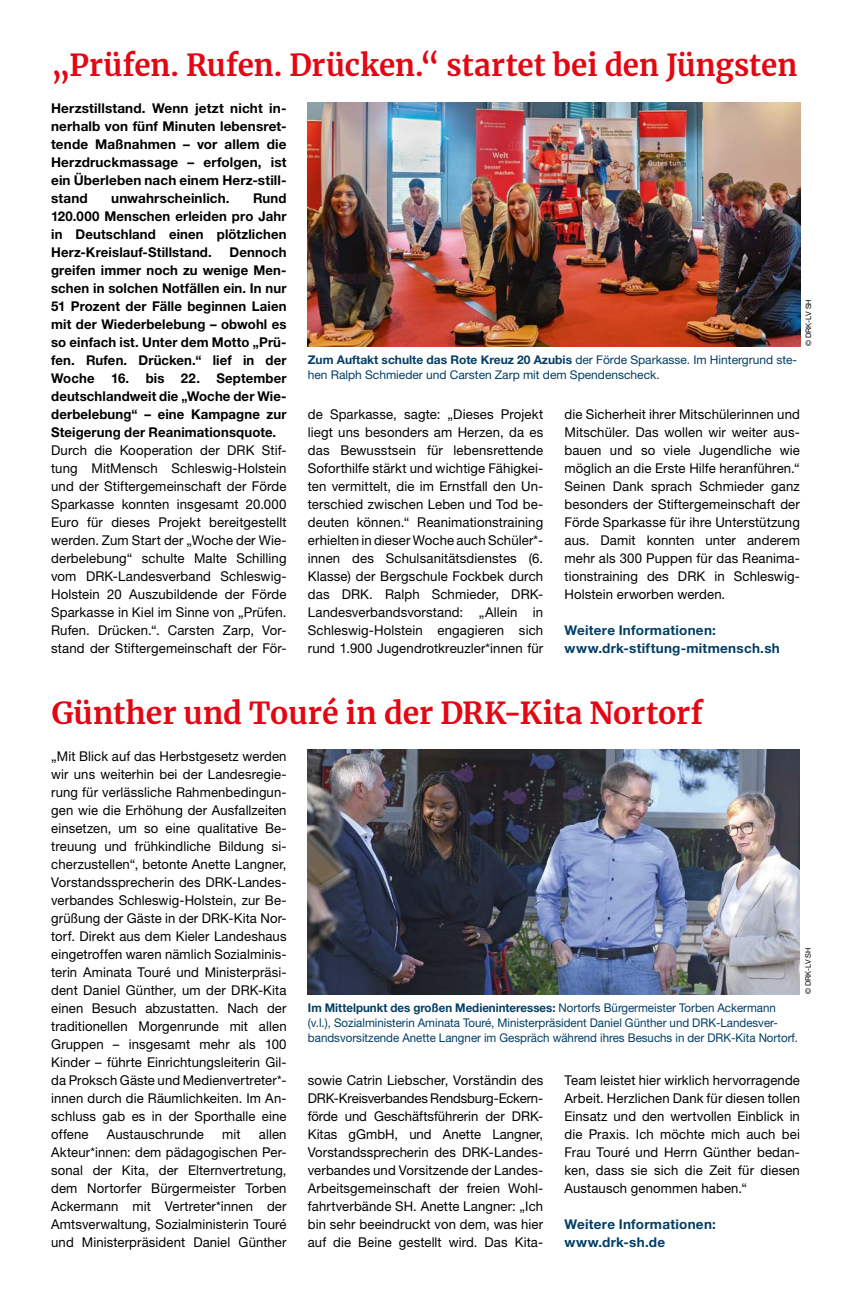
<style>
.page{position:relative;width:851px;height:1297px;background:#fff}
.page>*{position:absolute;margin:0;border:0;box-sizing:border-box;transform-origin:0 0}
.MGB_Headline{font:700 30px "Merriweather";color:#e30613}
.MGB_Copy{font:13.5px/18px "Helvetica Neue LT Pro";letter-spacing:.01em;color:#000;text-align:justify}
.MGB_Copy-2{font:700 13.5px/18px "Helvetica Neue LT Pro";letter-spacing:.01em;color:#000;text-align:justify}
.MGB_Info{font:700 13.5px "Helvetica Neue LT Pro";letter-spacing:.02em;color:#003e66}
.MGB_BU{font:12px/15px "Helvetica Neue LT Pro";color:#003e66;scale:.96 1}
.MGB_BU-2{font:12px/15px "Helvetica Neue LT Pro";color:#003e66}
.MGB_Fotocredits{font:7.5px "Helvetica Neue LT Pro";color:#000}
.s1{font-weight:700}
</style>
<div class="page">
<img style="left:308px;top:102px;width:492px;height:244px">
<img style="left:308px;top:749px;width:491px;height:245px">
<p class="MGB_Headline" style="left:51px;top:44px;width:747px">„Prüfen. Rufen. Drücken.“ startet bei den Jüngsten</p>
<p class="MGB_Copy-2" style="left:51px;top:98px;width:237px">Herzstillstand. Wenn jetzt nicht in&shy;nerhalb von fünf Minuten lebensret&shy;tende Maßnahmen – vor allem die Herzdruckmassage – erfolgen, ist ein Überleben nach einem Herz-still&shy;stand</p>
<p class="MGB_Copy-2" style="left:51px;top:188px;width:237px;text-indent:202px">Rund 120.000 Menschen erleiden pro Jahr in Deutschland einen plötzlichen Herz-Kreislauf-Stillstand.</p>
<p class="MGB_Copy-2" style="left:111px;top:188px;width:120px">unwahrscheinlich.</p>
<p class="MGB_Copy-2" style="left:51px;top:242px;width:237px;text-indent:178px">Dennoch greifen immer noch zu wenige Men&shy;schen in solchen Notfällen ein. In nur 51 Prozent der Fälle beginnen Laien mit der Wiederbelebung – obwohl es so einfach ist. Unter dem Motto „Prü&shy;fen. Rufen. Drücken.“ lief in der Woche 16. bis 22. September deutschlandweit die „Woche der Wie&shy;derbelebung“ – eine Kampagne zur Steigerung der Reanimationsquote.</p>
<p class="MGB_Copy" style="left:51px;top:440px;width:237px">Durch die Kooperation der DRK Stif&shy;tung MitMensch Schleswig-Holstein und der Stiftergemeinschaft der Förde Sparkasse konnten insgesamt 20.000<br>Euro für dieses Projekt bereitgestellt werden. Zum Start der „Woche der Wie&shy;derbelebung“ schulte Malte Schilling vom DRK-Landesverband Schleswig-Holstein 20 Auszubildende der Förde Sparkasse in Kiel im Sinne von „Prüfen.<br>Rufen. Drücken.“. Carsten Zarp, Vor&shy;stand der Stiftergemeinschaft der För-</p>
<p class="MGB_BU-2" style="left:308px;top:352px;width:491px"><span class="s1">Zum Auftakt schulte das Rote Kreuz 20 Azubis</span> der Förde Sparkasse. Im Hintergrund ste&shy;hen Ralph Schmieder und Carsten Zarp mit dem Spendenscheck.</p>
<p class="MGB_Fotocredits" style="left:803px;top:346px;width:48px;rotate:-90deg">© DRK-LV SH</p>
<p class="MGB_Copy" style="left:308px;top:404px;width:237px">de Sparkasse, sagte: „Dieses Projekt liegt uns besonders am Herzen, da es das Bewusstsein für lebensrettende Soforthilfe stärkt und wichtige Fähigkei&shy;ten vermittelt, die im Ernstfall den Un&shy;terschied zwischen Leben und Tod be&shy;deuten können.“ Reanimationstraining erhielten in dieser Woche auch Schüler*- innen des Schulsanitätsdienstes (6.<br>Klasse) der Bergschule Fockbek durch das DRK. Ralph Schmieder, DRK-Landesverbandsvorstand: „Allein in Schleswig-Holstein engagieren sich rund 1.900 Jugendrotkreuzler*innen für</p>
<p class="MGB_Copy" style="left:564px;top:404px;width:237px">die Sicherheit ihrer Mitschülerinnen und Mitschüler. Das wollen wir weiter aus&shy;bauen und so viele Jugendliche wie möglich an die Erste Hilfe heranführen.“ Seinen Dank sprach Schmieder ganz besonders der Stiftergemeinschaft der Förde Sparkasse für ihre Unterstützung aus. Damit konnten unter anderem mehr als 300 Puppen für das Reanima&shy;tionstraining des DRK in Schleswig-Holstein erworben werden.</p>
<p class="MGB_Info" style="left:564px;top:621px;width:153px">Weitere Informationen:</p>
<p class="MGB_Info" style="left:564px;top:639px;width:217px">www.drk-stiftung-mitmensch.sh</p>
<p class="MGB_Headline" style="left:51px;top:692px;width:653px">Günther und Touré in der DRK-Kita Nortorf</p>
<p class="MGB_Copy" style="left:51px;top:746px;width:237px">„Mit Blick auf das Herbstgesetz werden wir uns weiterhin bei der Landesregie&shy;rung für verlässliche Rahmenbedingun&shy;gen wie die Erhöhung der Ausfallzeiten einsetzen, um so eine qualitative Be&shy;treuung und frühkindliche Bildung si&shy;cherzustellen“, betonte Anette Langner, Vorstandssprecherin des DRK-Landes&shy;verbandes Schleswig-Holstein, zur Be&shy;grüßung der Gäste in der DRK-Kita Nor&shy;torf. Direkt aus dem Kieler Landeshaus eingetroffen waren nämlich Sozialminis&shy;terin Aminata Touré und Ministerpräsi&shy;dent Daniel Günther, um der DRK-Kita einen Besuch abzustatten. Nach der traditionellen Morgenrunde mit allen Gruppen – insgesamt mehr als 100<br>Kinder – führte Einrichtungsleiterin Gil&shy;da Proksch Gäste und Medienvertreter*- innen durch die Räumlichkeiten. Im An&shy;schluss gab es in der Sporthalle eine offene</p>
<p class="MGB_Copy" style="left:51px;top:1124px;width:237px;text-indent:208px">allen Akteur*innen: dem pädagogischen Per&shy;sonal der Kita, der Elternvertretung, dem Nortorfer Bürgermeister Torben Ackermann mit Vertreter*innen der Amtsverwaltung, Sozialministerin Touré und Ministerpräsident Daniel Günther</p>
<p class="MGB_Copy" style="left:107px;top:1124px;width:99px">Austauschrunde</p>
<p class="MGB_Copy" style="left:222px;top:1124px;width:20px">mit</p>
<p class="MGB_BU" style="left:308px;top:1000px;width:512px"><span class="s1">Im Mittelpunkt des großen Medieninteresses:</span> Nortorfs Bürgermeister Torben Ackermann (v.l.), Sozialministerin Aminata Touré, Ministerpräsident Daniel Günther und DRK-Landesver&shy;bandsvorsitzende Anette Langner im Gespräch während ihres Besuchs in der DRK-Kita Nortorf.</p>
<p class="MGB_Fotocredits" style="left:803px;top:994px;width:48px;rotate:-90deg">© DRK-LV SH</p>
<p class="MGB_Copy" style="left:308px;top:1070px;width:237px">sowie Catrin Liebscher, Vorständin des DRK-Kreisverbandes Rendsburg-Eckern&shy;förde und Geschäftsführerin der DRK-Kitas gGmbH, und Anette Langner, Vorstandssprecherin des DRK-Landes&shy;verbandes und Vorsitzende der Landes-Arbeitsgemeinschaft der freien Wohl&shy;fahrtverbände SH. Anette Langner: „Ich bin sehr beeindruckt von dem, was hier auf die Beine gestellt wird. Das Kita-</p>
<p class="MGB_Copy" style="left:564px;top:1070px;width:237px">Team leistet hier wirklich hervorragende Arbeit. Herzlichen Dank für diesen tollen Einsatz und den wertvollen Einblick in die Praxis. Ich möchte mich auch bei Frau Touré und Herrn Günther bedan&shy;ken, dass sie sich die Zeit für diesen Austausch genommen haben.“</p>
<p class="MGB_Info" style="left:564px;top:1215px;width:153px">Weitere Informationen:</p>
<p class="MGB_Info" style="left:564px;top:1233px;width:102px">www.drk-sh.de</p>
</div>
